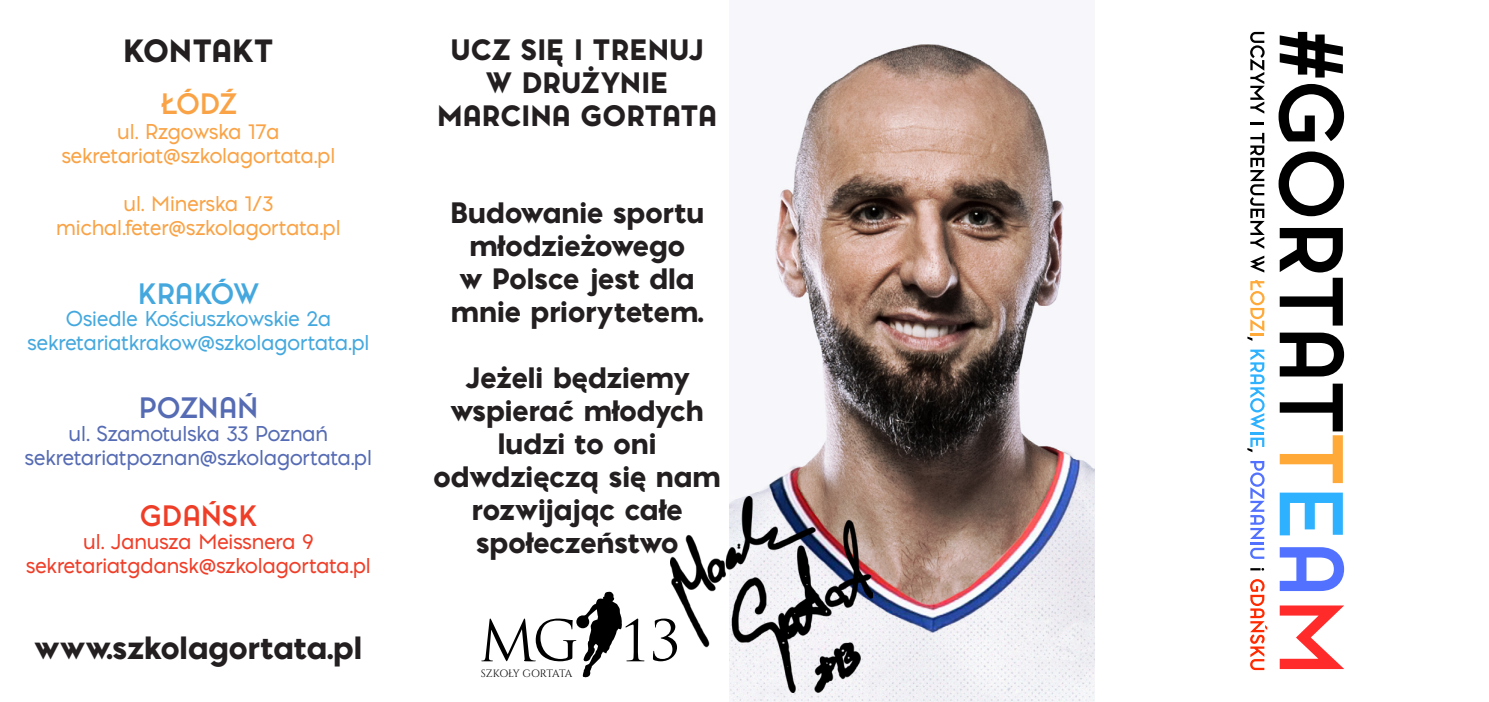
<style>
.page{position:relative;width:1489px;height:702px;background:#fff}
.page>*{position:absolute;margin:0;border:0;box-sizing:border-box;transform-origin:0 0}
.t1{font:900 30px "Pontiac";color:#231f20}
.t2{font:900 27.5px/33px "Pontiac";color:#231f20;text-align:center}
.t3{font:700 27.5px "Pontiac";color:#44a8de}
.t4{font:700 27.5px "Pontiac";color:#556bb3}
.t5{font:700 27.5px "Pontiac";color:#ef3e28}
.t6{font:700 27.5px "Pontiac";color:#f9a346}
.t7{font:20px "Pontiac";color:#f9a346}
.t8{font:20px "Pontiac";color:#44a8de}
.t9{font:20px "Pontiac";color:#556bb3}
.t10{font:20px "Pontiac";color:#ef3e28}
.t11{font:10.5px "Cinzel";letter-spacing:-.03em;color:#000}
</style>
<div class="page">
<svg style="left:1279px;top:32px;width:63px;height:45px"></svg>
<svg style="left:1278px;top:84px;width:65px;height:57px"></svg>
<svg style="left:1278px;top:151px;width:65px;height:65px"></svg>
<svg style="left:1279px;top:228px;width:63px;height:44px"></svg>
<svg style="left:1279px;top:278px;width:63px;height:47px"></svg>
<svg style="left:1279px;top:332px;width:64px;height:44px"></svg>
<svg style="left:1279px;top:383px;width:63px;height:100px"></svg>
<svg style="left:1279px;top:492px;width:63px;height:43px"></svg>
<svg style="left:1279px;top:547px;width:64px;height:44px"></svg>
<svg style="left:1279px;top:605px;width:65px;height:64px"></svg>
<svg style="left:1250px;top:32px;width:14px;height:82px"></svg>
<svg style="left:1250px;top:122px;width:14px;height:2px"></svg>
<svg style="left:1250px;top:133px;width:14px;height:116px"></svg>
<svg style="left:1250px;top:255px;width:14px;height:17px"></svg>
<svg style="left:1247px;top:280px;width:17px;height:61px"></svg>
<svg style="left:1247px;top:349px;width:17px;height:103px"></svg>
<svg style="left:1250px;top:461px;width:14px;height:98px"></svg>
<svg style="left:1250px;top:568px;width:13px;height:2px"></svg>
<svg style="left:1250px;top:579px;width:17px;height:91px"></svg>
<img style="left:729px;top:43px;width:365px;height:659px">
<img style="left:670px;top:496px;width:202px;height:196px">
<svg style="left:653px;top:618px;width:24px;height:43px"></svg>
<svg style="left:481px;top:591px;width:163px;height:87px"></svg>
<p class="t1" style="left:123px;top:27px;width:152px">KONTAKT</p>
<p class="t6" style="left:161px;top:83px;width:77px">ŁÓDŹ</p>
<p class="t7" style="left:118px;top:117px;width:163px">ul. Rzgowska 17a</p>
<p class="t7" style="left:62px;top:141px;width:275px">sekretariat@szkolagortata.pl</p>
<p class="t7" style="left:124px;top:189px;width:151px">ul. Minerska 1/3</p>
<p class="t7" style="left:56px;top:213px;width:286px">michal.feter@szkolagortata.pl</p>
<p class="t3" style="left:138px;top:273px;width:123px">KRAKÓW</p>
<p class="t8" style="left:66px;top:304px;width:267px">Osiedle Kościuszkowskie 2a</p>
<p class="t8" style="left:27px;top:328px;width:343px">sekretariatkrakow@szkolagortata.pl</p>
<p class="t4" style="left:139px;top:388px;width:121px">POZNAŃ</p>
<p class="t9" style="left:69px;top:419px;width:261px">ul. Szamotulska 33 Poznań</p>
<p class="t9" style="left:25px;top:443px;width:348px">sekretariatpoznan@szkolagortata.pl</p>
<p class="t5" style="left:140px;top:495px;width:119px">GDAŃSK</p>
<p class="t10" style="left:83px;top:526px;width:231px">ul. Janusza Meissnera 9</p>
<p class="t10" style="left:26px;top:550px;width:346px">sekretariatgdansk@szkolagortata.pl</p>
<p class="t1" style="left:35px;top:625px;width:329px">www.szkolagortata.pl</p>
<p class="t2" style="left:450px;top:32px;width:255px">UCZ SIĘ I TRENUJ</p>
<p class="t2" style="left:486px;top:65px;width:184px">W DRUŻYNIE</p>
<p class="t2" style="left:437px;top:98px;width:281px">MARCINA GORTATA</p>
<p class="t2" style="left:450px;top:194px;width:256px">Budowanie sportu młodzieżowego</p>
<p class="t2" style="left:451px;top:260px;width:254px">w Polsce jest dla mnie priorytetem.</p>
<p class="t2" style="left:451px;top:359px;width:254px">Jeżeli będziemy wspierać młodych ludzi to oni</p>
<p class="t2" style="left:433px;top:458px;width:289px">odwdzięczą się nam</p>
<p class="t2" style="left:472px;top:491px;width:212px">rozwijając całe</p>
<p class="t2" style="left:476px;top:524px;width:204px">społeczeństwo</p>
<p class="t11" style="left:481px;top:667px;width:93px">SZKOŁY GORTATA</p>
</div>
